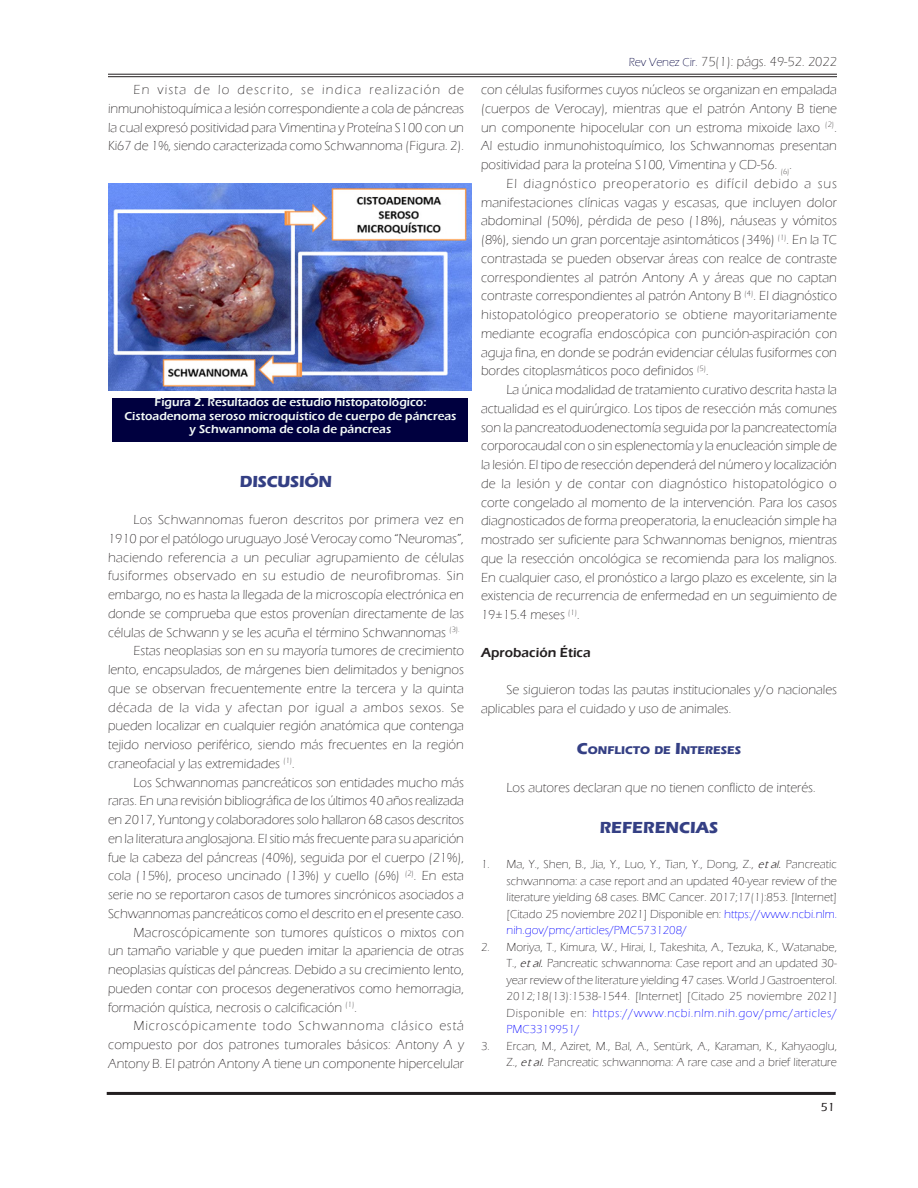
<style>
.page{position:relative;width:918px;height:1188px;background:#fff}
.page>*{position:absolute;margin:0;border:0;box-sizing:border-box;transform-origin:0 0}
.Subtítulo_1{font:700 16.5px "Eras ITC";color:#343f84}
.C__de_textoSVC{font:700 16.5px "Eras ITC";letter-spacing:-.015em;color:#343f84}
.C__de_textoSVC-2{font:300 13.5px/18.8px "Eras ITC";color:#231f20;text-align:justify}
.C__de_textoSVC-3{font:600 13.5px "Eras ITC";color:#231f20}
.Referencias1{font:300 12px/16.5px "Eras ITC";color:#231f20;text-align:justify}
.C__de_textoSVC-4{font:600 12px "Eras ITC";color:#f3faf7}
.t1{font:500 12px "Eras ITC";color:#231f20}
.Subtítulo_1-2{font:700 11.55px "Eras ITC";color:#343f84}
.s1{font-size:12px;color:#00003f}
.s2{font-size:16.5px}
.s3{font-family:"Eras";font-weight:400;font-style:italic}
.s4{color:#00f}
</style>
<div class="page">
<hr style="left:108px;top:74px;width:729px;height:1px;background:#231f20">
<hr style="left:108px;top:76px;width:729px;height:1px;background:#231f20">
<hr style="left:107px;top:1092px;width:729px;height:3px;background:#231f20">
<div style="left:112px;top:398px;width:356px;height:43px;background:#00003f"></div>
<img style="left:108px;top:183px;width:363px;height:207px">
<p class="C__de_textoSVC-2" style="left:629px;top:52px;width:210px"><span class="s1">Rev Venez Cir.</span> 75(1): págs. 49-52. 2022</p>
<p class="C__de_textoSVC-2" style="left:108px;top:81px;width:358px;text-indent:25px">En vista de lo descrito, se indica realización de inmunohistoquímica a lesión correspondiente a cola de páncreas la cual expresó positividad para Vimentina y Proteína S100 con un Ki67 de 1%, siendo caracterizada como Schwannoma (Figura. 2).</p>
<p class="C__de_textoSVC-2" style="left:481px;top:81px;width:358px">con células fusiformes cuyos núcleos se organizan en empalada (cuerpos de Verocay), mientras que el patrón Antony B tiene un componente hipocelular con un estroma mixoide laxo <sup>(2)</sup>.<br>Al estudio inmunohistoquímico, los Schwannomas presentan positividad para la proteína S100, Vimentina y CD-56. <sub>(6)</sub>.</p>
<p class="C__de_textoSVC-2" style="left:481px;top:174px;width:358px;text-indent:25px">El diagnóstico preoperatorio es difícil debido a sus manifestaciones clínicas vagas y escasas, que incluyen dolor abdominal (50%), pérdida de peso (18%), náuseas y vómitos (8%), siendo un gran porcentaje asintomáticos (34%) <sup>(1)</sup>. En la TC contrastada se pueden observar áreas con realce de contraste correspondientes al patrón Antony A y áreas que no captan contraste correspondientes al patrón Antony B <sup>(4)</sup>. El diagnóstico histopatológico preoperatorio se obtiene mayoritariamente mediante ecografía endoscópica con punción-aspiración con aguja fina, en donde se podrán evidenciar células fusiformes con bordes citoplasmáticos poco definidos <sup>(5)</sup>.</p>
<p class="C__de_textoSVC-2" style="left:481px;top:381px;width:358px;text-indent:25px">La única modalidad de tratamiento curativo descrita hasta la actualidad es el quirúrgico. Los tipos de resección más comunes son la pancreatoduodenectomía seguida por la pancreatectomía corporocaudal con o sin esplenectomía y la enucleación simple de la lesión. El tipo de resección dependerá del número y localización de la lesión y de contar con diagnóstico histopatológico o corte congelado al momento de la intervención. Para los casos diagnosticados de forma preoperatoria, la enucleación simple ha mostrado ser suficiente para Schwannomas benignos, mientras que la resección oncológica se recomienda para los malignos.<br>En cualquier caso, el pronóstico a largo plazo es excelente, sin la existencia de recurrencia de enfermedad en un seguimiento de 19±15.4 meses <sup>(1)</sup>.</p>
<p class="C__de_textoSVC-3" style="left:481px;top:645px;width:111px">Aprobación Ética</p>
<p class="C__de_textoSVC-2" style="left:481px;top:681px;width:358px;text-indent:25px">Se siguieron todas las pautas institucionales y/o nacionales aplicables para el cuidado y uso de animales.</p>
<p class="Subtítulo_1-2" style="left:577px;top:744px;width:46px"><span class="s2">C</span>ONFLICTO</p>
<p class="Subtítulo_1-2" style="left:654px;top:744px;width:35px">DE <span class="s2">I</span>NTERESES</p>
<p class="C__de_textoSVC-2" style="left:507px;top:778px;width:311px">Los autores declaran que no tienen conflicto de interés.</p>
<p class="Subtítulo_1" style="left:600px;top:818px;width:120px">REFERENCIAS</p>
<p class="Referencias1" style="left:507px;top:856px;width:332px;text-indent:-26px">1. Ma, Y., Shen, B., Jia, Y., Luo, Y., Tian, Y., Dong, Z., <span class="s3">et al.</span> Pancreatic schwannoma: a case report and an updated 40-year review of the literature yielding 68 cases. BMC Cancer. 2017;17(1):853. [Internet] [Citado 25 noviembre 2021] Disponible en: <span class="s4">https://www.ncbi.nlm. nih.gov/pmc/articles/PMC5731208/</span></p>
<p class="Referencias1" style="left:507px;top:939px;width:332px;text-indent:-26px">2. Moriya, T., Kimura, W., Hirai, I., Takeshita, A., Tezuka, K., Watanabe, T., <span class="s3">et al.</span> Pancreatic schwannoma: Case report and an updated 30- year review of the literature yielding 47 cases. World J Gastroenterol.<br>2012;18(13):1538-1544. [Internet] [Citado 25 noviembre 2021] Disponible en: <span class="s4">https://www.ncbi.nlm.nih.gov/pmc/articles/ PMC3319951/</span></p>
<p class="Referencias1" style="left:481px;top:1038px;width:358px;text-align:right">3. Ercan, M., Aziret, M., Bal, A., Sentürk, A., Karaman, K., Kahyaoglu,<br>Z., <span class="s3">et al.</span> Pancreatic schwannoma: A rare case and a brief literature</p>
<p class="C__de_textoSVC-4" style="left:155px;top:395px;width:273px">Figura 2. Resultados de estudio histopatológico:</p>
<p class="C__de_textoSVC-4" style="left:124px;top:409px;width:334px">Cistoadenoma seroso microquístico de cuerpo de páncreas</p>
<p class="C__de_textoSVC-4" style="left:190px;top:422px;width:203px">y Schwannoma de cola de páncreas</p>
<p class="C__de_textoSVC" style="left:240px;top:472px;width:94px">DISCUSIÓN</p>
<p class="C__de_textoSVC-2" style="left:108px;top:510px;width:358px;text-indent:25px">Los Schwannomas fueron descritos por primera vez en 1910 por el patólogo uruguayo José Verocay como “Neuromas”, haciendo referencia a un peculiar agrupamiento de células fusiformes observado en su estudio de neurofibromas. Sin embargo, no es hasta la llegada de la microscopía electrónica en donde se comprueba que estos provenían directamente de las células de Schwann y se les acuña el término Schwannomas <sup>(3).</sup></p>
<p class="C__de_textoSVC-2" style="left:108px;top:642px;width:358px;text-indent:25px">Estas neoplasias son en su mayoría tumores de crecimiento lento, encapsulados, de márgenes bien delimitados y benignos que se observan frecuentemente entre la tercera y la quinta década de la vida y afectan por igual a ambos sexos. Se pueden localizar en cualquier región anatómica que contenga tejido nervioso periférico, siendo más frecuentes en la región craneofacial y las extremidades <sup>(1)</sup>.</p>
<p class="C__de_textoSVC-2" style="left:108px;top:773px;width:358px;text-indent:25px">Los Schwannomas pancreáticos son entidades mucho más raras. En una revisión bibliográfica de los últimos 40 años realizada en 2017, Yuntong y colaboradores solo hallaron 68 casos descritos en la literatura anglosajona. El sitio más frecuente para su aparición fue la cabeza del páncreas (40%), seguida por el cuerpo (21%), cola (15%), proceso uncinado (13%) y cuello (6%) <sup>(2)</sup>. En esta serie no se reportaron casos de tumores sincrónicos asociados a Schwannomas pancreáticos como el descrito en el presente caso.</p>
<p class="C__de_textoSVC-2" style="left:108px;top:923px;width:358px;text-indent:25px">Macroscópicamente son tumores quísticos o mixtos con un tamaño variable y que pueden imitar la apariencia de otras neoplasias quísticas del páncreas. Debido a su crecimiento lento, pueden contar con procesos degenerativos como hemorragia, formación quística, necrosis o calcificación <sup>(1)</sup>.</p>
<p class="C__de_textoSVC-2" style="left:108px;top:1017px;width:358px;text-indent:25px">Microscópicamente todo Schwannoma clásico está compuesto por dos patrones tumorales básicos: Antony A y Antony B. El patrón Antony A tiene un componente hipercelular</p>
<p class="t1" style="left:821px;top:1101px;width:15px">51</p>
</div>
